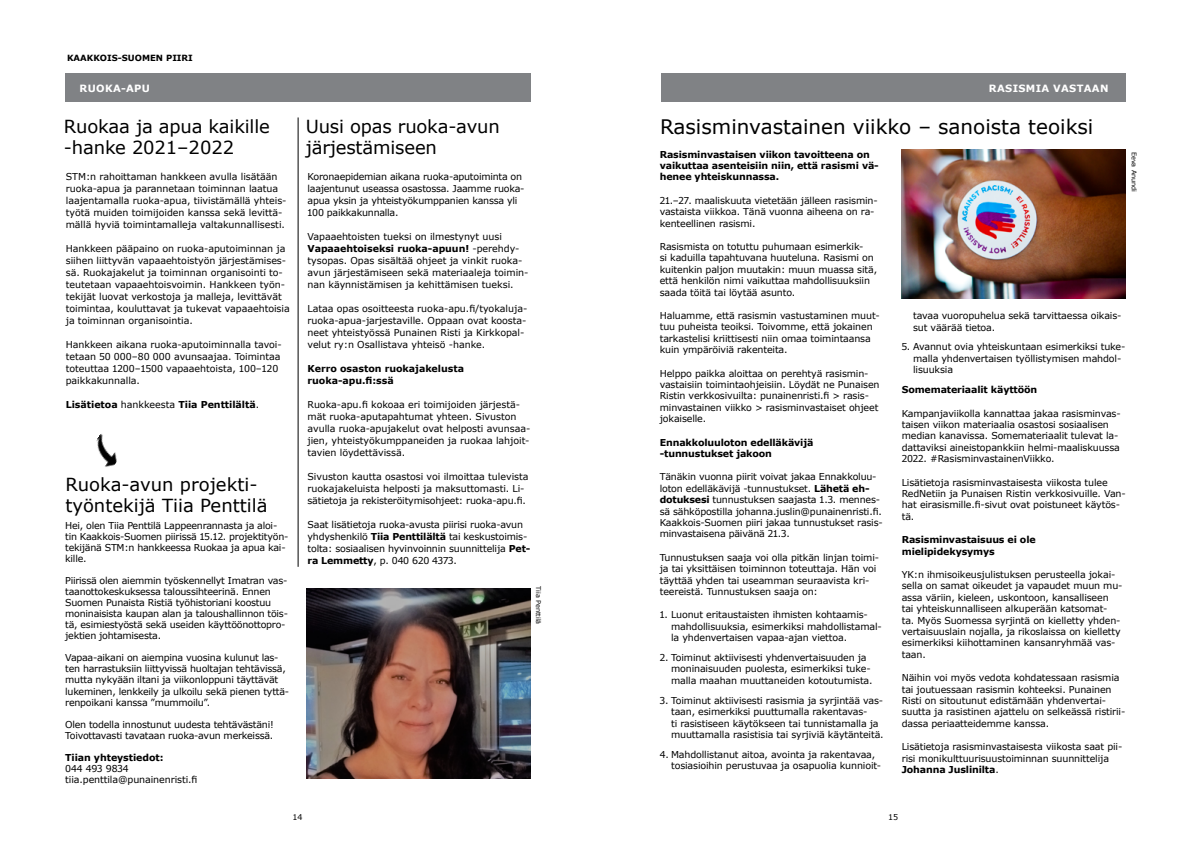
<style>
.page{position:relative;width:1191px;height:842px;background:#fff}
.page>*{position:absolute;margin:0;border:0;box-sizing:border-box;transform-origin:0 0}
.t1{font:20px "Verdana";color:#000}
.t2{font:18px/21.6px "Verdana";letter-spacing:-.01em;color:#000}
.t3{font:700 10px "Verdana";letter-spacing:.035em;color:#fff}
.t4{font:9.5px/11.4px "Verdana";letter-spacing:-.015em;color:#000}
.t5{font:700 9.5px/11.4px "Verdana";letter-spacing:-.015em;color:#000}
.t6{font:700 8.5px "Verdana";color:#000}
.t7{font:8px "Verdana";color:#000}
.t8{font:6.5px "Verdana";color:#000}
.s1{font-weight:400}
.s2{font-weight:700}
</style>
<div class="page">
<div style="left:65px;top:74px;width:465px;height:28px;background:#808285"></div>
<img style="left:306px;top:588px;width:224px;height:191px">
<img style="left:96px;top:434px;width:21px;height:33px">
<hr style="left:298px;top:117px;width:1px;height:450px;background:#000">
<div style="left:660px;top:74px;width:465px;height:28px;background:#808285"></div>
<img style="left:901px;top:150px;width:224px;height:148px">
<p class="t6" style="left:67px;top:52px;width:127px">KAAKKOIS-SUOMEN PIIRI</p>
<p class="t3" style="left:80px;top:81px;width:72px">RUOKA-APU</p>
<h2 class="t2" style="left:64px;top:115px;width:207px">Ruokaa ja apua kaikille -hanke 2021–2022</h2>
<p class="t4" style="left:66px;top:170px;width:222px;line-height:12px">STM:n rahoittaman hankkeen avulla lisätään ruoka-apua ja parannetaan toiminnan laatua laajentamalla ruoka-apua, tiivistämällä yhteis&shy;työtä muiden toimijoiden kanssa sekä levittä&shy;mällä hyviä toimintamalleja valtakunnallisesti.</p>
<p class="t4" style="left:66px;top:242px;width:225px;line-height:12px">Hankkeen pääpaino on ruoka-aputoiminnan ja siihen liittyvän vapaaehtoistyön järjestämises&shy;sä. Ruokajakelut ja toiminnan organisointi to&shy;teutetaan vapaaehtoisvoimin. Hankkeen työn&shy;tekijät luovat verkostoja ja malleja, levittävät toimintaa, kouluttavat ja tukevat vapaaehtoisia ja toiminnan organisointia.</p>
<p class="t4" style="left:66px;top:338px;width:217px;line-height:12px">Hankkeen aikana ruoka-aputoiminnalla tavoi&shy;tetaan 50 000–80 000 avunsaajaa. Toimintaa toteuttaa 1200–1500 vapaaehtoista, 100–120 paikkakunnalla.</p>
<p class="t5" style="left:66px;top:399px;width:195px">Lisätietoa <span class="s1">hankkeesta</span> Tiia Penttilältä<span class="s1">.</span></p>
<h2 class="t2" style="left:65px;top:473px;width:204px">Ruoka-avun projekti&shy;työntekijä Tiia Penttilä</h2>
<p class="t4" style="left:65px;top:520px;width:225px;line-height:11px">Hei, olen Tiia Penttilä Lappeenrannasta ja aloi&shy;tin Kaakkois-Suomen piirissä 15.12. projektityön&shy;tekijänä STM:n hankkeessa Ruokaa ja apua kai&shy;kille.</p>
<p class="t4" style="left:65px;top:575px;width:224px;line-height:11px">Piirissä olen aiemmin työskennellyt Imatran vas&shy;taanottokeskuksessa taloussihteerinä. Ennen Suomen Punaista Ristiä työhistoriani koostuu moninaisista kaupan alan ja taloushallinnon töis&shy;tä, esimiestyöstä sekä useiden käyttöönottopro&shy;jektien johtamisesta.</p>
<p class="t4" style="left:65px;top:652px;width:225px;line-height:11px">Vapaa-aikani on aiempina vuosina kulunut las&shy;ten harrastuksiin liittyvissä huoltajan tehtävissä, mutta nykyään iltani ja viikonloppuni täyttävät lukeminen, lenkkeily ja ulkoilu sekä pienen tyttä&shy;renpoikani kanssa ”mummoilu”.</p>
<p class="t4" style="left:65px;top:718px;width:210px;line-height:11px">Olen todella innostunut uudesta tehtävästäni!<br>Toivottavasti tavataan ruoka-avun merkeissä.</p>
<p class="t5" style="left:65px;top:751px;width:100px">Tiian yhteystiedot:</p>
<p class="t4" style="left:65px;top:762px;width:134px">044 493 9834 tiia.penttila@punainenristi.fi</p>
<h2 class="t2" style="left:306px;top:115px;width:196px">Uusi opas ruoka-avun järjestämiseen</h2>
<p class="t4" style="left:307px;top:170px;width:218px;line-height:12px">Koronaepidemian aikana ruoka-aputoiminta on laajentunut useassa osastossa. Jaamme ruoka&shy;apua yksin ja yhteistyökumppanien kanssa yli 100 paikkakunnalla.</p>
<p class="t4" style="left:307px;top:230px;width:222px;line-height:12px">Vapaaehtoisten tueksi on ilmestynyt uusi <span class="s2">Vapaaehtoiseksi ruoka-apuun!</span> -perehdy&shy;tysopas. Opas sisältää ohjeet ja vinkit ruoka&shy;avun järjestämiseen sekä materiaaleja toimin&shy;nan käynnistämisen ja kehittämisen tueksi.</p>
<p class="t4" style="left:307px;top:302px;width:221px;line-height:12px">Lataa opas osoitteesta ruoka-apu.fi/tyokaluja&shy;ruoka-apua-jarjestaville. Oppaan ovat koosta&shy;neet yhteistyössä Punainen Risti ja Kirkkopal&shy;velut ry:n Osallistava yhteisö -hanke.</p>
<p class="t5" style="left:307px;top:362px;width:158px;line-height:12px">Kerro osaston ruokajakelusta ruoka-apu.fi:ssä</p>
<p class="t4" style="left:307px;top:398px;width:224px;line-height:12px">Ruoka-apu.fi kokoaa eri toimijoiden järjestä&shy;mät ruoka-aputapahtumat yhteen. Sivuston avulla ruoka-apujakelut ovat helposti avunsaa&shy;jien, yhteistyökumppaneiden ja ruokaa lahjoit&shy;tavien löydettävissä.</p>
<p class="t4" style="left:307px;top:470px;width:222px;line-height:12px">Sivuston kautta osastosi voi ilmoittaa tulevista ruokajakeluista helposti ja maksuttomasti. Li&shy;sätietoja ja rekisteröitymisohjeet: ruoka-apu.fi.</p>
<p class="t4" style="left:307px;top:518px;width:224px;line-height:12px">Saat lisätietoja ruoka-avusta piirisi ruoka-avun yhdyshenkilö <span class="s2">Tiia Penttilältä</span> tai keskustoimis&shy;tolta: sosiaalisen hyvinvoinnin suunnittelija <span class="s2">Pet&shy;ra Lemmetty</span>, p. 040 620 4373.</p>
<p class="t8" style="left:543px;top:586px;width:40px;rotate:90deg">Tiia Penttilä</p>
<p class="t3" style="left:989px;top:81px;width:121px">RASISMIA VASTAAN</p>
<h1 class="t1" style="left:660px;top:113px;width:435px">Rasisminvastainen viikko – sanoista teoiksi</h1>
<p class="t5" style="left:660px;top:148px;width:220px">Rasisminvastaisen viikon tavoitteena on vaikuttaa asenteisiin niin, että rasismi vä&shy;henee yhteiskunnassa.</p>
<p class="t4" style="left:660px;top:194px;width:219px">21.–27. maaliskuuta vietetään jälleen rasismin&shy;vastaista viikkoa. Tänä vuonna aiheena on ra&shy;kenteellinen rasismi.</p>
<p class="t4" style="left:660px;top:241px;width:219px">Rasismista on totuttu puhumaan esimerkik-<br>si kaduilla tapahtuvana huuteluna. Rasismi on kuitenkin paljon muutakin: muun muassa sitä, että henkilön nimi vaikuttaa mahdollisuuksiin saada töitä tai löytää asunto.</p>
<p class="t4" style="left:660px;top:310px;width:221px">Haluamme, että rasismin vastustaminen muut&shy;tuu puheista teoiksi. Toivomme, että jokainen tarkastelisi kriittisesti niin omaa toimintaansa kuin ympäröiviä rakenteita.</p>
<p class="t4" style="left:660px;top:367px;width:221px">Helppo paikka aloittaa on perehtyä rasismin&shy;vastaisiin toimintaohjeisiin. Löydät ne Punaisen Ristin verkkosivuilta: punainenristi.fi &gt; rasis&shy;minvastainen viikko &gt; rasisminvastaiset ohjeet jokaiselle.</p>
<p class="t5" style="left:660px;top:436px;width:155px">Ennakkoluuloton edelläkävijä -tunnustukset jakoon</p>
<p class="t4" style="left:660px;top:471px;width:224px">Tänäkin vuonna piirit voivat jakaa Ennakkoluu&shy;loton edelläkävijä -tunnustukset. <span class="s2">Lähetä eh&shy;dotuksesi</span> tunnustuksen saajasta 1.3. mennes&shy;sä sähköpostilla johanna.juslin@punainenristi.fi.<br>Kaakkois-Suomen piiri jakaa tunnustukset rasis&shy;minvastaisena päivänä 21.3.</p>
<p class="t4" style="left:660px;top:551px;width:221px">Tunnustuksen saaja voi olla pitkän linjan toimi&shy;ja tai yksittäisen toiminnon toteuttaja. Hän voi täyttää yhden tai useamman seuraavista kri&shy;teereistä. Tunnustuksen saaja on:</p>
<p class="t4" style="left:671px;top:609px;width:212px;text-indent:-11px">1. Luonut eritaustaisten ihmisten kohtaamis&shy;mahdollisuuksia, esimerkiksi mahdollistamal&shy;la yhdenvertaisen vapaa-ajan viettoa.</p>
<p class="t4" style="left:671px;top:652px;width:203px;text-indent:-11px">2. Toiminut aktiivisesti yhdenvertaisuuden ja moninaisuuden puolesta, esimerkiksi tuke&shy;malla maahan muuttaneiden kotoutumista.</p>
<p class="t4" style="left:671px;top:694px;width:214px;text-indent:-11px">3. Toiminut aktiivisesti rasismia ja syrjintää vas&shy;taan, esimerkiksi puuttumalla rakentavas-<br>ti rasistiseen käytökseen tai tunnistamalla ja muuttamalla rasistisia tai syrjiviä käytänteitä.</p>
<p class="t4" style="left:671px;top:749px;width:211px;text-indent:-11px">4. Mahdollistanut aitoa, avointa ja rakentavaa, tosiasioihin perustuvaa ja osapuolia kunnioit-</p>
<p class="t8" style="left:1138px;top:152px;width:42px;rotate:90deg">Eeva Anundi</p>
<p class="t4" style="left:913px;top:310px;width:210px">tavaa vuoropuhelua sekä tarvittaessa oikais&shy;sut väärää tietoa.</p>
<p class="t4" style="left:913px;top:341px;width:214px;text-indent:-11px">5. Avannut ovia yhteiskuntaan esimerkiksi tuke&shy;malla yhdenvertaisen työllistymisen mahdol&shy;lisuuksia</p>
<p class="t5" style="left:901px;top:384px;width:137px">Somemateriaalit käyttöön</p>
<p class="t4" style="left:901px;top:407px;width:220px">Kampanjaviikolla kannattaa jakaa rasisminvas&shy;taisen viikon materiaalia osastosi sosiaalisen median kanavissa. Somemateriaalit tulevat la&shy;dattaviksi aineistopankkiin helmi-maaliskuussa 2022. #RasisminvastainenViikko.</p>
<p class="t4" style="left:901px;top:476px;width:225px">Lisätietoja rasisminvastaisesta viikosta tulee RedNetiin ja Punaisen Ristin verkkosivuille. Van&shy;hat eirasismille.fi-sivut ovat poistuneet käytös&shy;tä.</p>
<p class="t5" style="left:901px;top:534px;width:135px">Rasisminvastaisuus ei ole mielipidekysymys</p>
<p class="t4" style="left:901px;top:569px;width:222px">YK:n ihmisoikeusjulistuksen perusteella jokai&shy;sella on samat oikeudet ja vapaudet muun mu&shy;assa väriin, kieleen, uskontoon, kansalliseen tai yhteiskunnalliseen alkuperään katsomat-<br>ta. Myös Suomessa syrjintä on kielletty yhden&shy;vertaisuuslain nojalla, ja rikoslaissa on kielletty esimerkiksi kiihottaminen kansanryhmää vas&shy;taan.</p>
<p class="t4" style="left:901px;top:672px;width:225px">Näihin voi myös vedota kohdatessaan rasismia tai joutuessaan rasismin kohteeksi. Punainen Risti on sitoutunut edistämään yhdenvertai&shy;suutta ja rasistinen ajattelu on selkeässä ristirii&shy;dassa periaatteidemme kanssa.</p>
<p class="t4" style="left:901px;top:741px;width:222px">Lisätietoja rasisminvastaisesta viikosta saat pii&shy;risi monikulttuurisuustoiminnan suunnittelija<br><span class="s2">Johanna Juslinilta</span>.</p>
<p class="t7" style="left:292px;top:812px;width:12px">14</p>
<p class="t7" style="left:888px;top:812px;width:12px">15</p>
</div>
